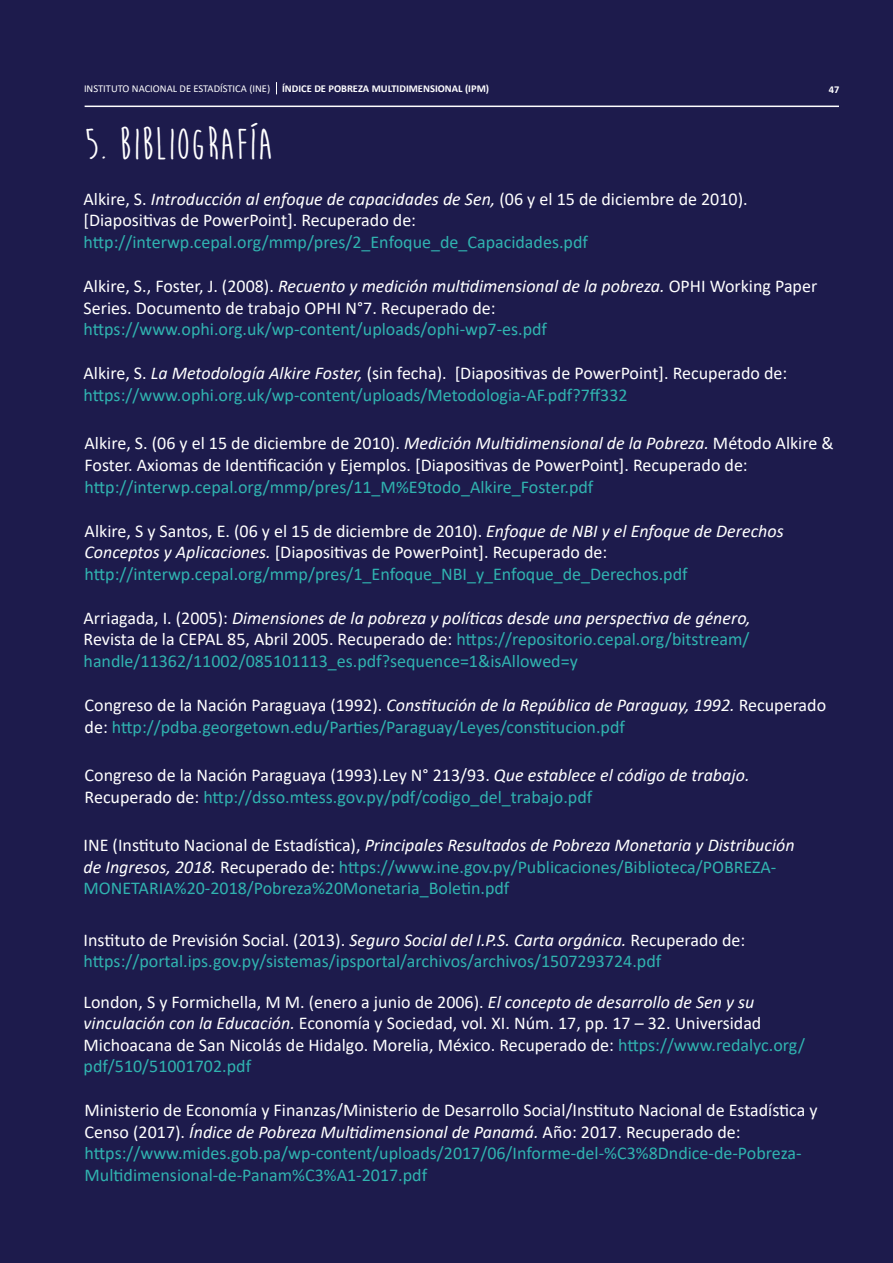
<style>
.page{position:relative;width:893px;height:1263px;background:#1d1b4c}
.page>*{position:absolute;margin:0;border:0;box-sizing:border-box;transform-origin:0 0}
.t1{font:700 45px "Moon Flower";color:#fff}
.t2{font:18px/21.6px "Calibri";color:#fff}
.t3{font:18px/21.6px "Calibri";color:#30b3b0}
.t4{font:700 10.5px "Calibri";color:#fff}
.s1{font-weight:400}
.s2{font-style:italic}
.s3{color:#fff}
.s4{font-style:italic;color:#fff}
.s5{color:#30b3b0}
</style>
<div class="page">
<hr style="left:85px;top:106px;width:754px;height:1px;background:#fff">
<svg style="left:276px;top:82px;width:1px;height:12px"></svg>
<p class="t4" style="left:84px;top:81px;width:407px"><span class="s1">INSTITUTO NACIONAL DE ESTADÍSTICA (INE)</span> ÍNDICE DE POBREZA MULTIDIMENSIONAL (IPM)</p>
<p class="t4" style="left:829px;top:82px;width:12px">47</p>
<p class="t1" style="left:85px;top:121px;width:190px">5. BIBLIOGRAFÍA</p>
<p class="t2" style="left:84px;top:188px;width:666px">Alkire, S. <span class="s2">Introducción al enfoque de capacidades de Sen,</span> (06 y el 15 de diciembre de 2010). [Diapositivas de PowerPoint]. Recuperado de:</p>
<p class="t3" style="left:84px;top:231px;width:506px">http://interwp.cepal.org/mmp/pres/2_Enfoque_de_Capacidades.pdf</p>
<p class="t2" style="left:84px;top:275px;width:735px">Alkire, S., Foster, J. (2008). <span class="s2">Recuento y medición multidimensional de la pobreza.</span> OPHI Working Paper<br>Series. Documento de trabajo OPHI N°7. Recuperado de:</p>
<p class="t3" style="left:84px;top:318px;width:465px">https://www.ophi.org.uk/wp-content/uploads/ophi-wp7-es.pdf</p>
<p class="t2" style="left:84px;top:362px;width:705px">Alkire, S. <span class="s2">La Metodología Alkire Foster,</span> (sin fecha). [Diapositivas de PowerPoint]. Recuperado de:</p>
<p class="t3" style="left:84px;top:384px;width:546px">https://www.ophi.org.uk/wp-content/uploads/Metodologia-AF.pdf?7ff332</p>
<p class="t2" style="left:85px;top:432px;width:751px">Alkire, S. (06 y el 15 de diciembre de 2010). <span class="s2">Medición Multidimensional de la Pobreza.</span> Método Alkire &amp;<br>Foster. Axiomas de Identificación y Ejemplos. [Diapositivas de PowerPoint]. Recuperado de:</p>
<p class="t3" style="left:85px;top:475px;width:510px">http://interwp.cepal.org/mmp/pres/11_M%E9todo_Alkire_Foster.pdf</p>
<p class="t2" style="left:85px;top:519px;width:701px">Alkire, S y Santos, E. (06 y el 15 de diciembre de 2010). <span class="s2">Enfoque de NBI y el Enfoque de Derechos<br>Conceptos y Aplicaciones.</span> [Diapositivas de PowerPoint]. Recuperado de:</p>
<p class="t3" style="left:85px;top:562px;width:605px">http://interwp.cepal.org/mmp/pres/1_Enfoque_NBI_y_Enfoque_de_Derechos.pdf</p>
<p class="t3" style="left:84px;top:606px;width:669px;text-align:justify"><span class="s3">Arriagada, I. (2005):</span> <span class="s4">Dimensiones de la pobreza y políticas desde una perspectiva de género, </span><span class="s3">Revista de la CEPAL 85, Abril 2005. Recuperado de:</span> https://repositorio.cepal.org/bitstream/ handle/11362/11002/085101113_es.pdf?sequence=1&amp;isAllowed=y</p>
<p class="t3" style="left:85px;top:694px;width:743px"><span class="s3">Congreso de la Nación Paraguaya (1992).</span> <span class="s4">Constitución de la República de Paraguay, 1992.</span> <span class="s3">Recuperado de:</span> http://pdba.georgetown.edu/Parties/Paraguay/Leyes/constitucion.pdf</p>
<p class="t2" style="left:85px;top:764px;width:666px">Congreso de la Nación Paraguaya (1993).Ley N° 213/93. <span class="s2">Que establece el código de trabajo.<br></span>Recuperado de: <span class="s5">http://dsso.mtess.gov.py/pdf/codigo_del_trabajo.pdf</span></p>
<p class="t3" style="left:84px;top:834px;width:713px"><span class="s3">INE (Instituto Nacional de Estadística),</span> <span class="s4">Principales Resultados de Pobreza Monetaria y Distribución de Ingresos, 2018.</span> <span class="s3">Recuperado de:</span> https://www.ine.gov.py/Publicaciones/Biblioteca/POBREZA-<br>MONETARIA%20-2018/Pobreza%20Monetaria_Boletin.pdf</p>
<p class="t2" style="left:84px;top:929px;width:663px">Instituto de Previsión Social. (2013). <span class="s2">Seguro Social del I.P.S. Carta orgánica.</span> Recuperado de:</p>
<p class="t3" style="left:84px;top:950px;width:579px">https://portal.ips.gov.py/sistemas/ipsportal/archivos/archivos/1507293724.pdf</p>
<p class="t2" style="left:84px;top:990px;width:723px">London, S y Formichella, M M. (enero a junio de 2006). <span class="s2">El concepto de desarrollo de Sen y su vinculación con la Educación.</span> Economía y Sociedad, vol. XI. Núm. 17, pp. 17 – 32. Universidad Michoacana de San Nicolás de Hidalgo. Morelia, México. Recuperado de: <span class="s5">https://www.redalyc.org/ pdf/510/51001702.pdf</span></p>
<p class="t2" style="left:85px;top:1099px;width:734px">Ministerio de Economía y Finanzas/Ministerio de Desarrollo Social/Instituto Nacional de Estadística y<br>Censo (2017). <span class="s2">Índice de Pobreza Multidimensional de Panamá.</span> Año: 2017. Recuperado de:</p>
<p class="t3" style="left:85px;top:1142px;width:718px">https://www.mides.gob.pa/wp-content/uploads/2017/06/Informe-del-%C3%8Dndice-de-Pobreza-<br>Multidimensional-de-Panam%C3%A1-2017.pdf</p>
</div>
